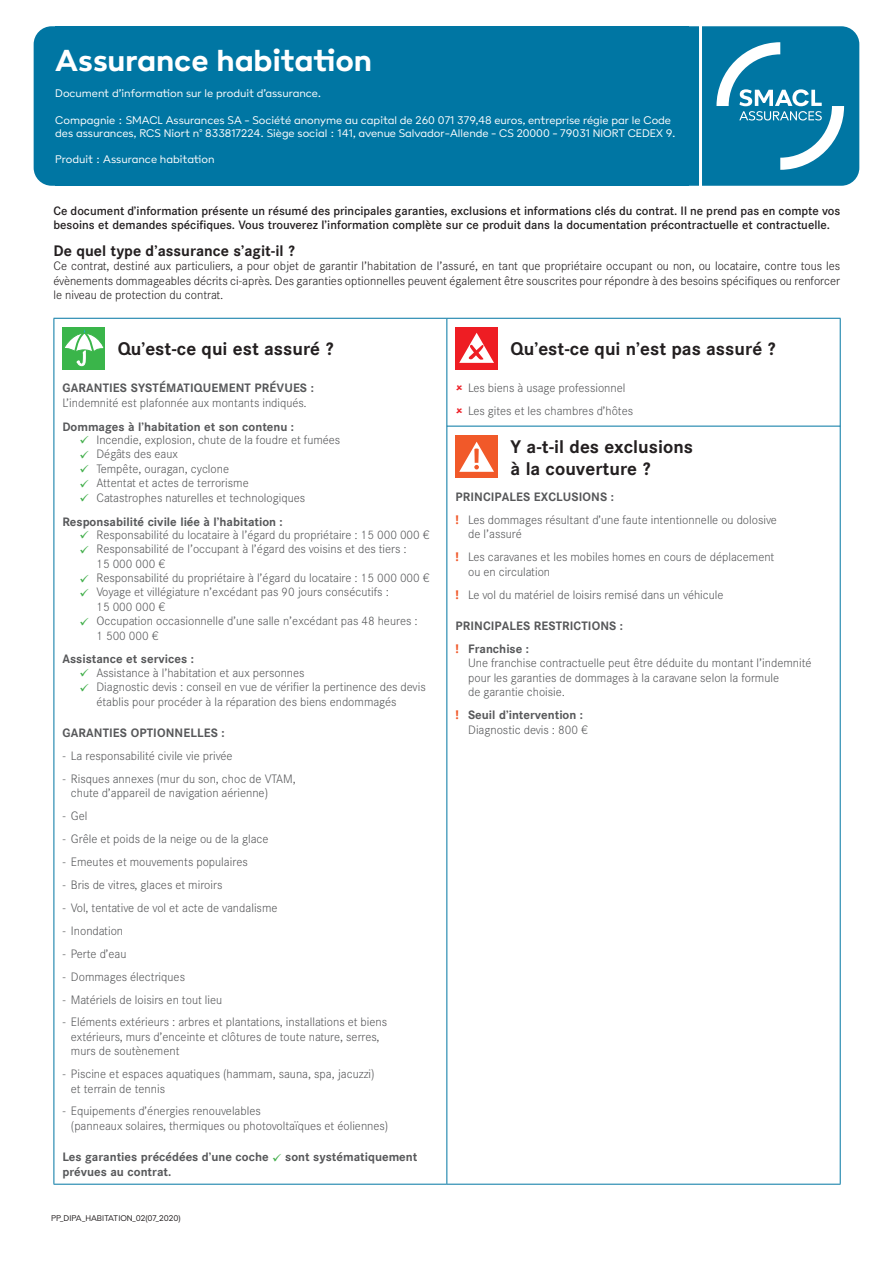
<style>
.page{position:relative;width:893px;height:1263px;background:#fff}
.page>*{position:absolute;margin:0;border:0;box-sizing:border-box;transform-origin:0 0}
.t1{font:700 33px "Poligon";color:#fff}
.t2{font:700 18px/21.6px "Corporate S";color:#231f20}
.t3{font:700 15px "Corporate S";color:#231f20}
.t4{font:300 12px/14.4px "Corporate S";color:#57585a}
.t5{font:300 12px/14.4px "Corporate S";color:#231f20;text-align:justify}
.t6{font:300 12px/26.2px "Poligon";color:#fff}
.t7{font:700 12px/14.4px "Corporate S";color:#57585a}
.t8{font:500 12px/14.4px "Corporate S";color:#231f20}
.t9{font:300 9px "Poligon";color:#231f20}
.s1{color:#40ae49}
.s2{font-weight:700}
.s3{font-family:"Open Sans";font-weight:700;color:#f1592a}
.s4{font-family:"Open Sans";color:#f1592a}
.s5{font-weight:300}
</style>
<div class="page">
<div style="left:34px;top:26px;width:825px;height:160px;background:#0076a3;border-radius:18px"></div>
<hr style="left:54px;top:318px;width:393px;height:1px;background:#0076a3">
<hr style="left:54px;top:319px;width:1px;height:865px;background:#0076a3">
<hr style="left:447px;top:318px;width:394px;height:1px;background:#0076a3">
<hr style="left:446px;top:319px;width:1px;height:865px;background:#0076a3">
<hr style="left:840px;top:319px;width:1px;height:865px;background:#0076a3">
<hr style="left:54px;top:1184px;width:393px;height:1px;background:#0076a3">
<hr style="left:447px;top:1184px;width:394px;height:1px;background:#0076a3">
<div style="left:63px;top:327px;width:42px;height:42px;background:#3ab54a"></div>
<svg style="left:65px;top:329px;width:39px;height:37px"></svg>
<div style="left:455px;top:327px;width:43px;height:42px;background:#ee1d23"></div>
<svg style="left:459px;top:333px;width:35px;height:30px"></svg>
<div style="left:455px;top:436px;width:43px;height:42px;background:#f15929"></div>
<svg style="left:459px;top:442px;width:35px;height:30px"></svg>
<hr style="left:447px;top:426px;width:393px;height:1px;background:#0076a3">
<hr style="left:699px;top:26px;width:3px;height:160px;background:#fff">
<svg style="left:716px;top:42px;width:128px;height:128px"></svg>
<h1 class="t1" style="left:55px;top:40px;width:318px">Assurance habitation</h1>
<p class="t6" style="left:55px;top:80px;width:617px">Document d’information sur le produit d’assurance.<br>Compagnie : SMACL Assurances SA - Société anonyme au capital de 260 071 379,48 euros, entreprise régie par le Code</p>
<p class="t6" style="left:55px;top:120px;width:622px">des assurances, RCS Niort n° 833817224. Siège social : 141, avenue Salvador-Allende - CS 20000 - 79031 NIORT CEDEX 9.<br>Produit : Assurance habitation</p>
<p class="t8" style="left:54px;top:204px;width:788px">Ce document d’information présente un résumé des principales garanties, exclusions et informations clés du contrat. Il ne prend pas en compte vos besoins et demandes spécifiques. Vous trouverez l’information complète sur ce produit dans la documentation précontractuelle et contractuelle.</p>
<p class="t3" style="left:54px;top:242px;width:243px">De quel type d’assurance s’agit-il ?</p>
<p class="t5" style="left:54px;top:259px;width:788px">Ce contrat, destiné aux particuliers, a pour objet de garantir l’habitation de l’assuré, en tant que propriétaire occupant ou non, ou locataire, contre tous les évènements dommageables décrits ci-après. Des garanties optionnelles peuvent également être souscrites pour répondre à des besoins spécifiques ou renforcer le niveau de protection du contrat.</p>
<h2 class="t2" style="left:118px;top:338px;width:217px">Qu’est-ce qui est assuré ?</h2>
<p class="t7" style="left:62px;top:381px;width:253px">GARANTIES SYSTÉMATIQUEMENT PRÉVUES :</p>
<p class="t4" style="left:62px;top:395px;width:246px">L’indemnité est plafonnée aux montants indiqués.</p>
<p class="t7" style="left:62px;top:420px;width:233px">Dommages à l’habitation et son contenu :</p>
<p class="t4" style="left:79px;top:433px;width:262px"><span class="s1">✓</span> Incendie, explosion, chute de la foudre et fumées</p>
<p class="t4" style="left:79px;top:447px;width:100px"><span class="s1">✓</span> Dégâts des eaux</p>
<p class="t4" style="left:79px;top:461px;width:151px"><span class="s1">✓</span> Tempête, ouragan, cyclone</p>
<p class="t4" style="left:79px;top:476px;width:171px"><span class="s1">✓</span> Attentat et actes de terrorisme</p>
<p class="t4" style="left:62px;top:485px;width:244px;line-height:24.5px;text-indent:17px"><span class="s1">✓</span> Catastrophes naturelles et technologiques<br><span class="s2">Responsabilité civile liée à l’habitation :</span></p>
<p class="t4" style="left:79px;top:527px;width:352px"><span class="s1">✓</span> Responsabilité du locataire à l’égard du propriétaire : 15 000 000 €</p>
<p class="t4" style="left:96px;top:542px;width:312px;text-indent:-17px"><span class="s1">✓</span> Responsabilité de l’occupant à l’égard des voisins et des tiers :<br>15 000 000 €</p>
<p class="t4" style="left:79px;top:571px;width:352px"><span class="s1">✓</span> Responsabilité du propriétaire à l’égard du locataire : 15 000 000 €</p>
<p class="t4" style="left:96px;top:585px;width:294px;text-indent:-17px"><span class="s1">✓</span> Voyage et villégiature n’excédant pas 90 jours consécutifs :<br>15 000 000 €</p>
<p class="t4" style="left:96px;top:614px;width:323px;text-indent:-17px"><span class="s1">✓</span> Occupation occasionnelle d’une salle n’excédant pas 48 heures :<br>1 500 000 €</p>
<p class="t7" style="left:62px;top:651px;width:133px">Assistance et services :</p>
<p class="t4" style="left:79px;top:666px;width:227px"><span class="s1">✓</span> Assistance à l’habitation et aux personnes</p>
<p class="t4" style="left:96px;top:680px;width:331px;text-indent:-17px"><span class="s1">✓</span> Diagnostic devis : conseil en vue de vérifier la pertinence des devis établis pour procéder à la réparation des biens endommagés</p>
<p class="t7" style="left:62px;top:726px;width:164px">GARANTIES OPTIONNELLES :</p>
<p class="t4" style="left:62px;top:749px;width:172px">- La responsabilité civile vie privée</p>
<p class="t4" style="left:71px;top:772px;width:227px;text-indent:-9px">- Risques annexes (mur du son, choc de VTAM, chute d’appareil de navigation aérienne)</p>
<p class="t4" style="left:62px;top:809px;width:27px">- Gel</p>
<p class="t4" style="left:62px;top:832px;width:208px">- Grêle et poids de la neige ou de la glace</p>
<p class="t4" style="left:62px;top:855px;width:187px">- Emeutes et mouvements populaires</p>
<p class="t4" style="left:62px;top:878px;width:162px">- Bris de vitres, glaces et miroirs</p>
<p class="t4" style="left:62px;top:900px;width:217px">- Vol, tentative de vol et acte de vandalisme</p>
<p class="t4" style="left:62px;top:923px;width:62px">- Inondation</p>
<p class="t4" style="left:62px;top:946px;width:66px">- Perte d’eau</p>
<p class="t4" style="left:62px;top:969px;width:124px">- Dommages électriques</p>
<p class="t4" style="left:62px;top:992px;width:161px">- Matériels de loisirs en tout lieu</p>
<p class="t4" style="left:71px;top:1015px;width:318px;text-indent:-9px">- Eléments extérieurs : arbres et plantations, installations et biens extérieurs, murs d’enceinte et clôtures de toute nature, serres, murs de soutènement</p>
<p class="t4" style="left:71px;top:1067px;width:305px;text-indent:-9px">- Piscine et espaces aquatiques (hammam, sauna, spa, jacuzzi) et terrain de tennis</p>
<p class="t4" style="left:71px;top:1104px;width:319px;text-indent:-9px">- Equipements d’énergies renouvelables<br>(panneaux solaires, thermiques ou photovoltaïques et éoliennes)</p>
<p class="t7" style="left:62px;top:1150px;width:356px">Les garanties précédées d’une coche <span class="s1">✓</span> sont systématiquement prévues au contrat.</p>
<h2 class="t2" style="left:511px;top:338px;width:266px">Qu’est-ce qui n’est pas assuré ?</h2>
<p class="t4" style="left:468px;top:377px;width:167px;line-height:23px">Les biens à usage professionnel<br>Les gites et les chambres d’hôtes</p>
<h2 class="t2" style="left:511px;top:436px;width:184px">Y a-t-il des exclusions à la couverture ?</h2>
<p class="t4" style="left:455px;top:486px;width:323px;line-height:23px"><span class="s2">PRINCIPALES EXCLUSIONS :<br></span><span class="s3">!</span> Les dommages résultant d’une faute intentionnelle ou dolosive</p>
<p class="t4" style="left:455px;top:523px;width:321px;line-height:23px;text-indent:13px">de l’assuré<br><span class="s3">!</span> Les caravanes et les mobiles homes en cours de déplacement</p>
<p class="t4" style="left:455px;top:560px;width:270px;line-height:23px;text-indent:13px">ou en circulation<br><span class="s3">!</span> Le vol du matériel de loisirs remisé dans un véhicule</p>
<p class="t7" style="left:455px;top:615px;width:169px;line-height:23px">PRINCIPALES RESTRICTIONS : <span class="s4">!</span> Franchise :</p>
<p class="t4" style="left:468px;top:656px;width:345px">Une franchise contractuelle peut être déduite du montant l’indemnité pour les garanties de dommages à la caravane selon la formule<br>de garantie choisie.</p>
<p class="t7" style="left:468px;top:708px;width:121px;text-indent:-13px"><span class="s4">!</span> Seuil d’intervention :<br><span class="s5">Diagnostic devis : 800 €</span></p>
<p class="t9" style="left:51px;top:1213px;width:131px">PP_DIPA_HABITATION_02(07_2020)</p>
</div>
